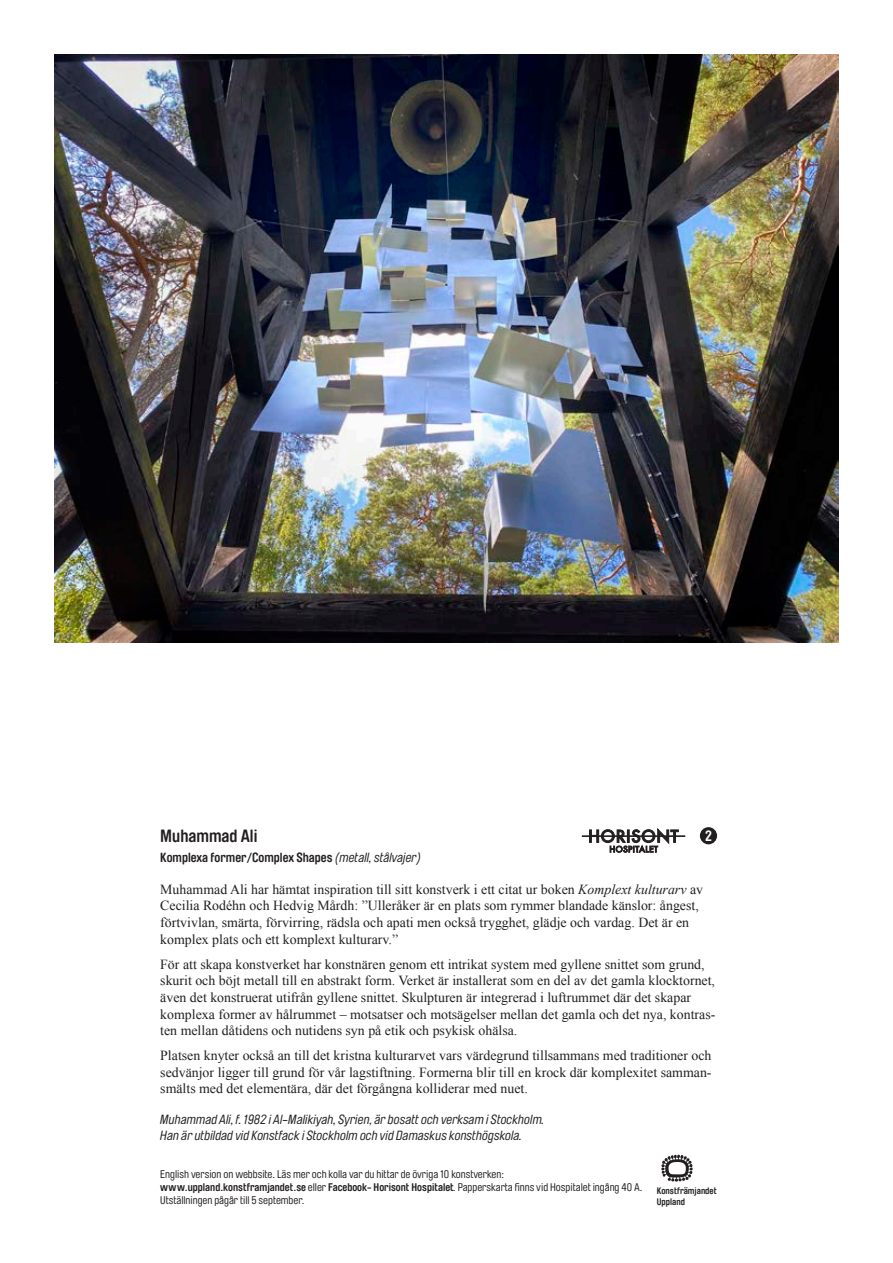
<style>
.page{position:relative;width:893px;height:1263px;background:#fff}
.page>*{position:absolute;margin:0;border:0;box-sizing:border-box;transform-origin:0 0}
.t1{font:700 17.55px "Brauer Neue Std";color:#231f20}
.t2{font:700 14.55px "Brauer Neue Std";color:#fff}
.t3{font:13.8px/16.6px "Times New Roman";color:#231f20}
.t4{font:italic 13.2px/15.8px "Brauer Neue Std";color:#231f20}
.t5{font:700 13.2px "Brauer Neue Std";color:#231f20}
.t6{font:10.95px/13.2px "Brauer Neue Std";color:#231f20}
.t7{font:700 9.3px/10.2px "Brauer Neue";color:#231f20}
.s1{font-weight:400;font-style:italic}
.s2{font-style:italic}
.s3{font-weight:700}
</style>
<div class="page">
<img style="left:54px;top:54px;width:785px;height:589px">
<svg style="left:589px;top:828px;width:89px;height:25px"></svg>
<hr style="left:582px;top:835px;width:103px;height:2px;background:#231f20">
<div style="left:700px;top:827px;width:17px;height:17px;background:#231f20;border-radius:50%"></div>
<svg style="left:661px;top:1155px;width:32px;height:27px"></svg>
<p class="t1" style="left:160px;top:826px;width:99px">Muhammad Ali</p>
<p class="t5" style="left:160px;top:850px;width:263px">Komplexa former/Complex Shapes <span class="s1">(metall, stålvajer)</span></p>
<p class="t2" style="left:705px;top:828px;width:8px">2</p>
<p class="t3" style="left:160px;top:881px;width:544px">Muhammad Ali har hämtat inspiration till sitt konstverk i ett citat ur boken <span class="s2">Komplext kulturarv</span> av Cecilia Rodéhn och Hedvig Mårdh: ”Ulleråker är en plats som rymmer blandade känslor: ångest, förtvivlan, smärta, förvirring, rädsla och apati men också trygghet, glädje och vardag. Det är en komplex plats och ett komplext kulturarv.”</p>
<p class="t3" style="left:160px;top:955px;width:557px">För att skapa konstverket har konstnären genom ett intrikat system med gyllene snittet som grund, skurit och böjt metall till en abstrakt form. Verket är installerat som en del av det gamla klocktornet, även det konstruerat utifrån gyllene snittet. Skulpturen är integrerad i luftrummet där det skapar komplexa former av hålrummet – motsatser och motsägelser mellan det gamla och det nya, kontras&shy;ten mellan dåtidens och nutidens syn på etik och psykisk ohälsa.</p>
<p class="t3" style="left:160px;top:1047px;width:553px;text-align:justify">Platsen knyter också an till det kristna kulturarvet vars värdegrund tillsammans med traditioner och sedvänjor ligger till grund för vår lagstiftning. Formerna blir till en krock där komplexitet samman&shy;smälts med det elementära, där det förgångna kolliderar med nuet.</p>
<p class="t4" style="left:160px;top:1111px;width:386px">Muhammad Ali, f. 1982 i Al-Malikiyah, Syrien, är bosatt och verksam i Stockholm.<br>Han är utbildad vid Konstfack i Stockholm och vid Damaskus konsthögskola.</p>
<p class="t6" style="left:160px;top:1168px;width:484px">English version on webbsite. Läs mer och kolla var du hittar de övriga 10 konstverken: <span class="s3">www.uppland.konstframjandet.se</span> eller <span class="s3">Facebook- Horisont Hospitalet</span><span class="s2">.</span> Papperskarta finns vid Hospitalet ingång 40 A.<br>Utställningen pågår till 5 september.</p>
<p class="t7" style="left:657px;top:1186px;width:62px">Konstfrämjandet<br>Uppland</p>
</div>
